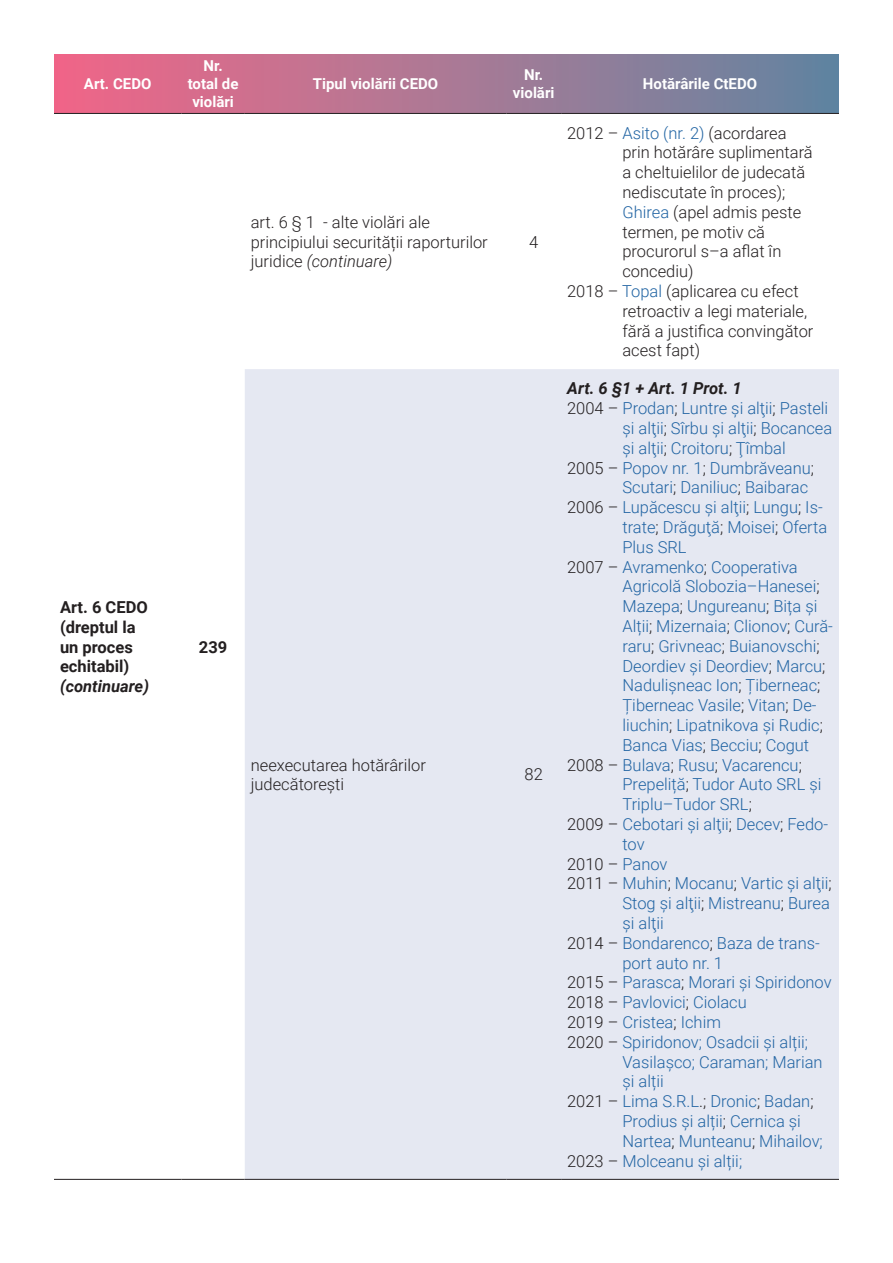
<style>
.page{position:relative;width:893px;height:1263px;background:#fff}
.page>*{position:absolute;margin:0;border:0;box-sizing:border-box;transform-origin:0 0}
.t1{font:300 16.5px/19.8px "Roboto";color:#2164a3}
.t2{font:300 16.5px/19.8px "Roboto";color:#231f20}
.t3{font:700 16.5px/19.8px "Roboto";color:#231f20}
.t4{font:italic 700 16.5px "Roboto";color:#231f20}
.tabel{font:700 15px/18px "Roboto";color:#fff;text-align:center}
.s1{font-style:italic}
.s2{color:#2164a3}
.s3{color:#231f20}
</style>
<div class="page">
<svg style="left:54px;top:54px;width:785px;height:59px;background:#aa7694"></svg>
<div style="left:245px;top:369px;width:594px;height:810px;background:#e5e8f2"></div>
<hr style="left:245px;top:1179px;width:261px;height:1px;background:#231f20">
<hr style="left:506px;top:1179px;width:55px;height:1px;background:#231f20">
<hr style="left:561px;top:1179px;width:278px;height:1px;background:#231f20">
<hr style="left:54px;top:113px;width:127px;height:1px;background:#231f20">
<hr style="left:181px;top:113px;width:64px;height:1px;background:#231f20">
<hr style="left:245px;top:113px;width:261px;height:1px;background:#231f20">
<hr style="left:506px;top:113px;width:55px;height:1px;background:#231f20">
<hr style="left:561px;top:113px;width:278px;height:1px;background:#231f20">
<hr style="left:54px;top:1179px;width:127px;height:1px;background:#231f20">
<hr style="left:181px;top:1179px;width:64px;height:1px;background:#231f20">
<p class="tabel" style="left:84px;top:74px;width:69px">Art. CEDO</p>
<p class="t3" style="left:60px;top:597px;width:89px">Art. 6 CEDO</p>
<p class="t3" style="left:60px;top:616px;width:91px">(dreptul la un proces echitabil) <span class="s1">(continuare)</span></p>
<p class="tabel" style="left:188px;top:56px;width:52px">Nr. total de violări</p>
<p class="t3" style="left:199px;top:636px;width:30px">239</p>
<p class="tabel" style="left:313px;top:74px;width:127px">Tipul violării CEDO</p>
<p class="tabel" style="left:513px;top:65px;width:43px">Nr. violări</p>
<p class="tabel" style="left:643px;top:74px;width:116px">Hotărârile CtEDO</p>
<p class="t2" style="left:251px;top:211px;width:239px">art. 6 § 1 - alte violări ale principiului securității raporturilor juridice <span class="s1">(continuare)</span></p>
<p class="t2" style="left:529px;top:231px;width:11px">4</p>
<p class="t2" style="left:251px;top:754px;width:177px">neexecutarea hotărârilor judecătorești</p>
<p class="t2" style="left:525px;top:764px;width:20px">82</p>
<p class="t2" style="left:622px;top:122px;width:192px;text-indent:-55px">2012 – <span class="s2">Asito (nr. 2)</span> (acordarea prin hotărâre suplimentară a cheltuielilor de judecată nediscutate în proces);<br><span class="s2">Ghirea</span> (apel admis peste termen, pe motiv că procurorul s–a aflat în concediu)</p>
<p class="t2" style="left:622px;top:281px;width:193px;text-indent:-55px">2018 – <span class="s2">Topal</span> (aplicarea cu efect retroactiv a legi materiale, fără a justifica convingător acest fapt)</p>
<p class="t4" style="left:567px;top:377px;width:176px">Art. 6 §1 + Art. 1 Prot. 1</p>
<p class="t1" style="left:622px;top:398px;width:211px;text-indent:-55px"><span class="s3">2004 –</span> Prodan<span class="s3">;</span> Luntre şi alţii<span class="s3">;</span> Pasteli şi alţii<span class="s3">;</span> Sîrbu şi alţii<span class="s3">;</span> Bocancea şi alţii<span class="s3">;</span> Croitoru<span class="s3">;</span> Ţîmbal</p>
<p class="t1" style="left:622px;top:457px;width:193px;text-indent:-55px"><span class="s3">2005 –</span> Popov nr. 1<span class="s3">;</span> Dumbrăveanu<span class="s3">;<br></span>Scutari<span class="s3">;</span> Daniliuc<span class="s3">;</span> Baibarac</p>
<p class="t1" style="left:622px;top:497px;width:206px;text-indent:-55px"><span class="s3">2006 –</span> Lupăcescu şi alţii<span class="s3">;</span> Lungu<span class="s3">;</span> Is&shy;trate<span class="s3">;</span> Drăguţă<span class="s3">;</span> Moisei<span class="s3">;</span> Oferta<br>Plus SRL</p>
<p class="t1" style="left:622px;top:556px;width:212px;text-indent:-55px"><span class="s3">2007 –</span> Avramenko<span class="s3">;</span> Cooperativa<br>Agricolă Slobozia–Hanesei<span class="s3">;<br></span>Mazepa<span class="s3">;</span> Ungureanu<span class="s3">;</span> Bița și<br>Alții<span class="s3">;</span> Mizernaia<span class="s3">;</span> Clionov<span class="s3">;</span> Cură&shy;raru<span class="s3">;</span> Grivneac<span class="s3">;</span> Buianovschi<span class="s3">;<br></span>Deordiev și Deordiev<span class="s3">;</span> Marcu<span class="s3">;<br></span>Nadulișneac Ion<span class="s3">;</span> Țiberneac<span class="s3">;<br></span>Țiberneac Vasile<span class="s3">;</span> Vitan<span class="s3">;</span> De&shy;liuchin<span class="s3">;</span> Lipatnikova și Rudic<span class="s3">;<br></span>Banca Vias<span class="s3">;</span> Becciu<span class="s3">;</span> Cogut</p>
<p class="t1" style="left:622px;top:754px;width:200px;text-indent:-55px"><span class="s3">2008 –</span> Bulava<span class="s3">;</span> Rusu<span class="s3">;</span> Vacarencu<span class="s3">;<br></span>Prepeliță<span class="s3">;</span> Tudor Auto SRL şi<br>Triplu–Tudor SRL<span class="s3">;</span></p>
<p class="t1" style="left:622px;top:813px;width:207px;text-indent:-55px"><span class="s3">2009 –</span> Cebotari şi alţii<span class="s3">;</span> Decev<span class="s3">;</span> Fedo&shy;tov</p>
<p class="t2" style="left:567px;top:853px;width:102px">2010 – <span class="s2">Panov</span></p>
<p class="t1" style="left:622px;top:873px;width:211px;text-align:justify;text-indent:-55px"><span class="s3">2011 –</span> Muhin<span class="s3">;</span> Mocanu<span class="s3">;</span> Vartic şi alţii<span class="s3">; </span>Stog şi alţii<span class="s3">;</span> Mistreanu<span class="s3">;</span> Burea şi alţii</p>
<p class="t1" style="left:622px;top:932px;width:199px;text-indent:-55px"><span class="s3">2014 –</span> Bondarenco<span class="s3">;</span> Baza de trans&shy;port auto nr. 1</p>
<p class="t1" style="left:567px;top:972px;width:266px"><span class="s3">2015 –</span> Parasca<span class="s3">;</span> Morari și Spiridonov</p>
<p class="t1" style="left:567px;top:992px;width:181px"><span class="s3">2018 –</span> Pavlovici<span class="s3">;</span> Ciolacu</p>
<p class="t1" style="left:567px;top:1011px;width:155px"><span class="s3">2019 –</span> Cristea<span class="s3">;</span> Ichim</p>
<p class="t1" style="left:622px;top:1031px;width:202px;text-indent:-55px"><span class="s3">2020 –</span> Spiridonov; Osadcii și alții;<br>Vasilașco; Caraman; Marian și alții</p>
<p class="t1" style="left:622px;top:1091px;width:202px;text-indent:-55px"><span class="s3">2021 –</span> Lima S.R.L<span class="s3">.;</span> Dronic<span class="s3">;</span> Badan<span class="s3">;<br></span>Prodius și alții<span class="s3">;</span> Cernica și<br>Nartea<span class="s3">;</span> Munteanu<span class="s3">;</span> Mihailov;</p>
<p class="t1" style="left:567px;top:1150px;width:177px"><span class="s3">2023 –</span> Molceanu și alții;</p>
</div>
